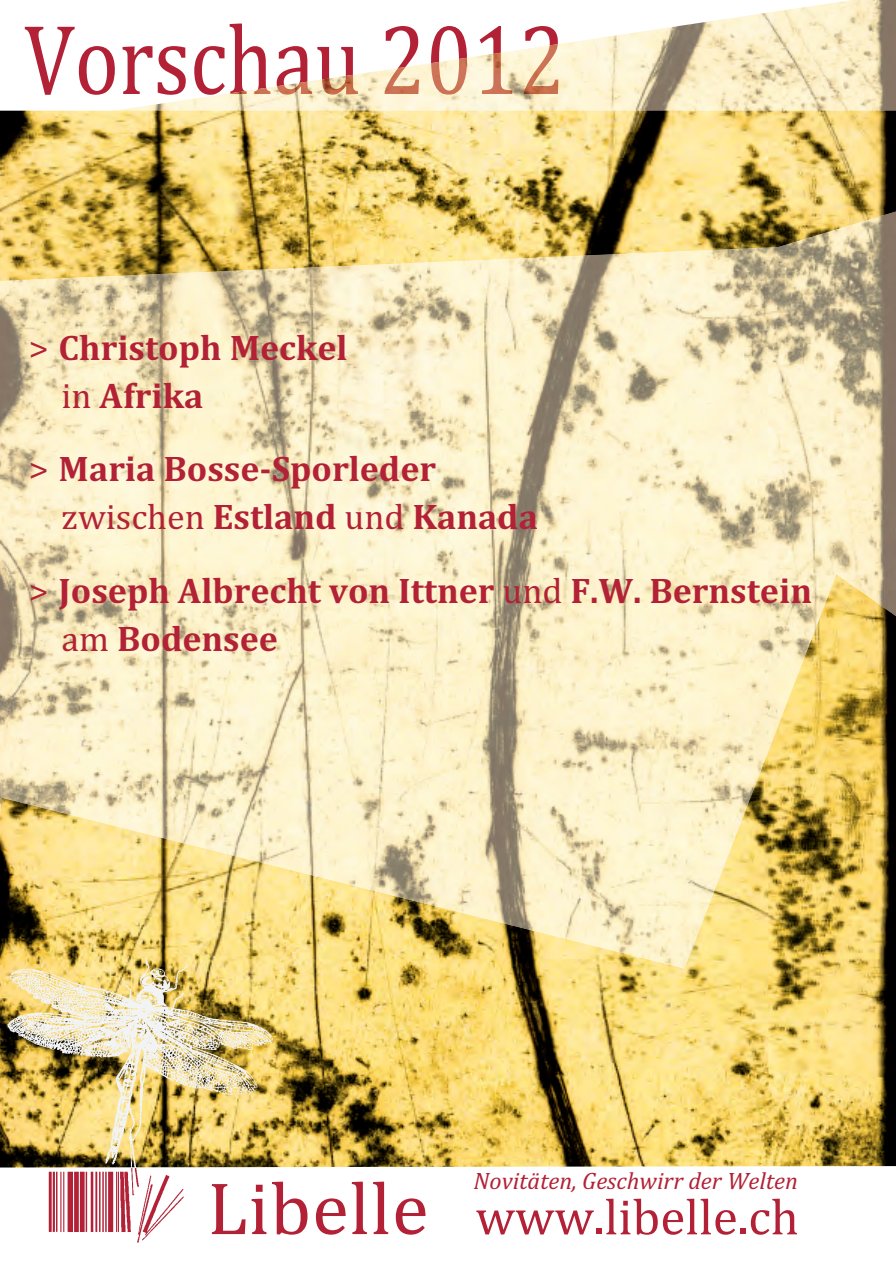
<style>
.page{position:relative;width:896px;height:1263px;background:#fff}
.page>*{position:absolute;margin:0;border:0;box-sizing:border-box;transform-origin:0 0}
.t1{font:100.8px "Cambria";color:#b22136;scale:.83 1}
.t2{font:51px "Cambria";color:#b22136}
.t3{font:700 36px/48px "Cambria";color:#b22136}
.t4{font:italic 24px "Cambria";color:#b22136}
.s1{font-weight:400}
.s2{font-size:75px}
</style>
<div class="page">
<img style="left:0;top:1080px;width:896px;height:87px">
<img style="left:6px;top:1080px;width:269px;height:88px">
<img style="left:48px;top:1168px;width:136px;height:75px">
<img style="left:114px;top:0;width:782px;height:111px">
<img style="left:0;top:281px;width:896px;height:294px">
<img style="left:0;top:575px;width:896px;height:505px">
<img style="left:0;top:111px;width:896px;height:170px">
<img style="left:229px;top:44px;width:20px;height:51px">
<img style="left:202px;top:956px;width:73px;height:39px">
<h1 class="t1" style="left:24px;top:0;width:654px">Vorschau 2012</h1>
<p class="t3" style="left:62px;top:323px;width:288px;text-indent:-33px"><span class="s1">&gt;</span> Christoph Meckel <span class="s1">in</span> Afrika</p>
<p class="t3" style="left:62px;top:445px;width:478px;text-indent:-33px"><span class="s1">&gt;</span> Maria Bosse-Sporleder <span class="s1">zwischen</span> Estland <span class="s1">und</span> Kanada</p>
<p class="t3" style="left:62px;top:566px;width:752px;text-indent:-33px"><span class="s1">&gt;</span> Joseph Albrecht von Ittner <span class="s1">und</span> F.W. Bernstein <span class="s1">am</span> Bodensee</p>
<p class="t4" style="left:473px;top:1167px;width:326px">Novitäten, Geschwirr der Welten</p>
<h2 class="t2" style="left:207px;top:1187px;width:593px"><span class="s2">Libelle</span> www.libelle.ch</h2>
</div>
